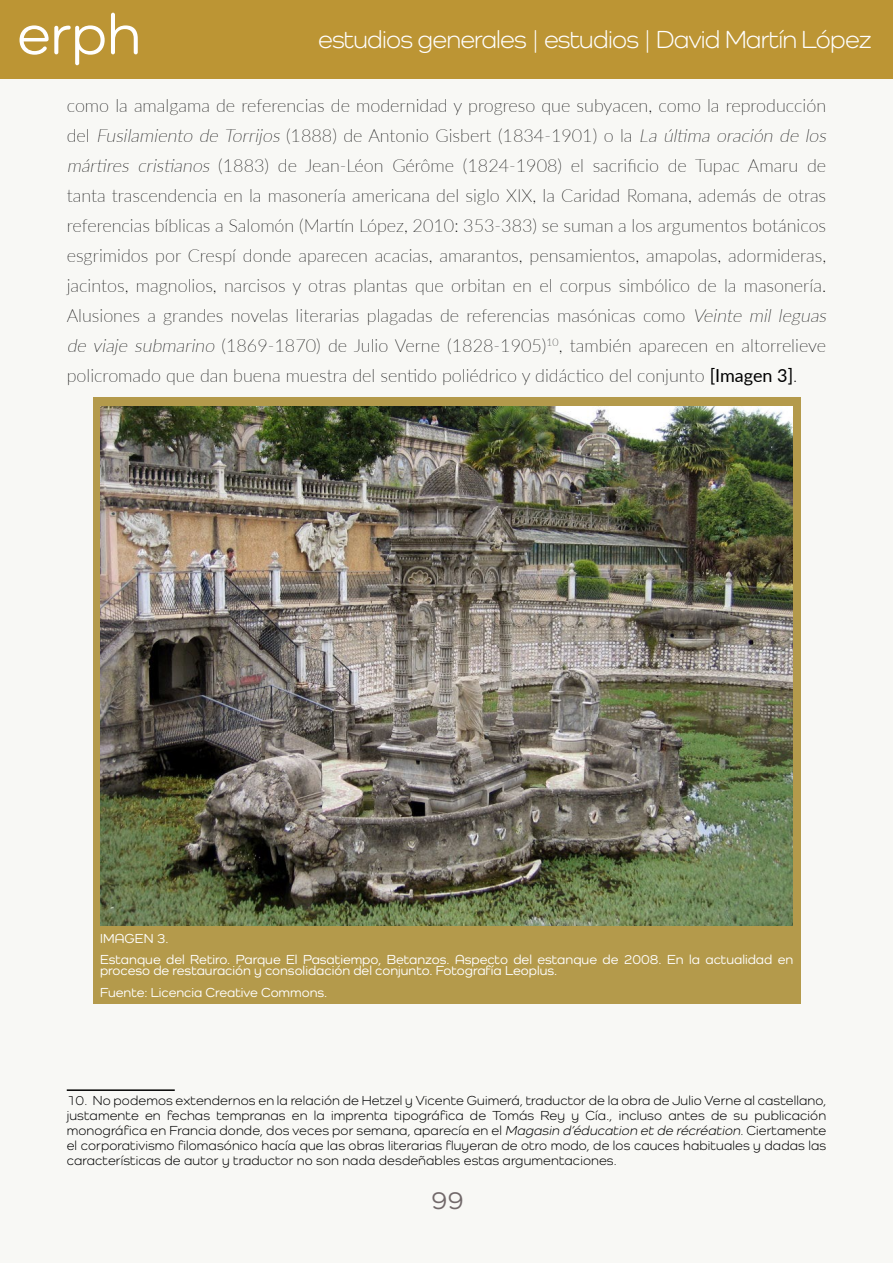
<style>
.page{position:relative;width:893px;height:1263px;background:#f8f8f5}
.page>*{position:absolute;margin:0;border:0;box-sizing:border-box;transform-origin:0 0}
.t1{font:500 58.5px "Como";color:#fff}
.t2{font:25.5px "Como";letter-spacing:-.03em;color:#fff}
.t3{font:500 25.5px "Como";color:#716869}
.t4{font:100 18px/30px "Lato";color:#000}
.t5{font:13.5px/15px "Como";letter-spacing:.01em;color:#000;text-align:justify}
.t6{font:500 13.5px/21.5px "Como";color:#fff}
.s1{font-style:italic}
.s2{font-weight:400}
</style>
<div class="page">
<div style="left:0;top:0;width:893px;height:79px;background:#bc9534"></div>
<hr style="left:67px;top:1089px;width:108px;height:2px;background:#000">
<div style="left:93px;top:397px;width:707px;height:606px;background:#b49a4b"></div>
<img style="left:100px;top:406px;width:693px;height:520px">
<h1 class="t1" style="left:17px;top:-1px;width:125px">erph</h1>
<h2 class="t2" style="left:318px;top:24px;width:555px">estudios generales | estudios | David Martín López</h2>
<p class="t4" style="left:67px;top:90px;width:765px">como la amalgama de referencias de modernidad y progreso que subyacen, como la reproducción del <span class="s1">Fusilamiento de Torrijos</span> (1888) de Antonio Gisbert (1834-1901) o la <span class="s1">La última oración de los mártires cristianos</span> (1883) de Jean-Léon Gérôme (1824-1908) el sacrificio de Tupac Amaru de tanta trascendencia en la masonería americana del siglo XIX, la Caridad Romana, además de otras referencias bíblicas a Salomón (Martín López, 2010: 353-383) se suman a los argumentos botánicos esgrimidos por Crespí donde aparecen acacias, amarantos, pensamientos, amapolas, adormideras, jacintos, magnolios, narcisos y otras plantas que orbitan en el corpus simbólico de la masonería.<br>Alusiones a grandes novelas literarias plagadas de referencias masónicas como <span class="s1">Veinte mil leguas de viaje submarino</span> (1869-1870) de Julio Verne (1828-1905)<sup>10</sup>, también aparecen en altorrelieve policromado que dan buena muestra del sentido poliédrico y didáctico del conjunto <span class="s2">[Imagen 3]</span>.</p>
<p class="t6" style="left:100px;top:927px;width:695px">IMAGEN 3.<br>Estanque del Retiro. Parque El Pasatiempo, Betanzos. Aspecto del estanque de 2008. En la actualidad en</p>
<p class="t6" style="left:100px;top:959px;width:459px">proceso de restauración y consolidación del conjunto. Fotografía Leoplus.<br>Fuente: Licencia Creative Commons.</p>
<p class="t5" style="left:67px;top:1093px;width:761px">10. No podemos extendernos en la relación de Hetzel y Vicente Guimerá, traductor de la obra de Julio Verne al castellano, justamente en fechas tempranas en la imprenta tipográfica de Tomás Rey y Cía., incluso antes de su publicación monográfica en Francia donde, dos veces por semana, aparecía en el <span class="s1">Magasin d’éducation et de récréation.</span>Ciertamente el corporativismo filomasónico hacía que las obras literarias fluyeran de otro modo, de los cauces habituales y dadas las características de autor y traductor no son nada desdeñables estas argumentaciones.</p>
<h2 class="t3" style="left:431px;top:1185px;width:34px">99</h2>
</div>
